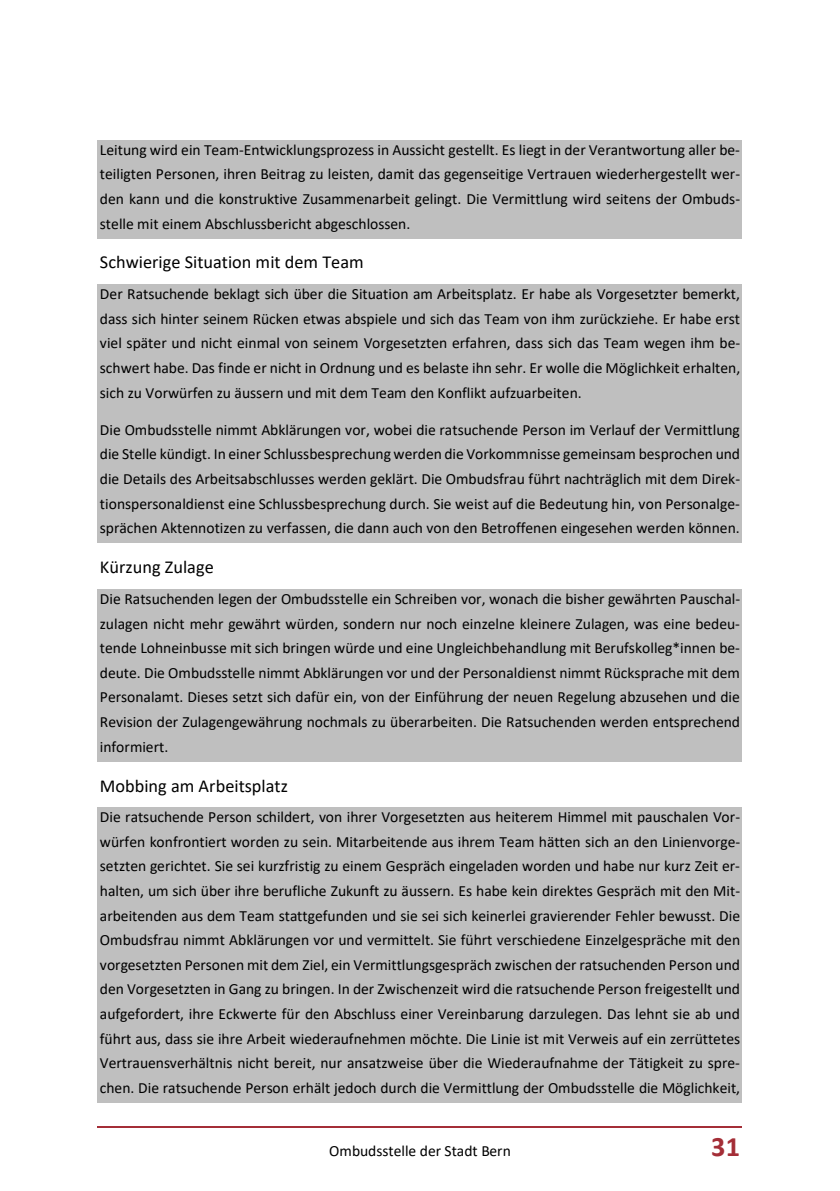
<style>
.page{position:relative;width:840px;height:1191px;background:#fff}
.page>*{position:absolute;margin:0;border:0;box-sizing:border-box;transform-origin:0 0}
.t1{font:700 28.2px "Calibri";color:#a42e37}
.t2{font:18.2px "Calibri";color:#000}
.t3{font:15.6px/24.6px "Calibri";color:#000;text-align:justify}
</style>
<div class="page">
<hr style="left:98px;top:1126px;width:643px;height:1px;background:#a42e37">
<div style="left:98px;top:140px;width:643px;height:25px;background:#bfbfbf"></div>
<div style="left:98px;top:165px;width:643px;height:24px;background:#bfbfbf"></div>
<div style="left:98px;top:189px;width:643px;height:25px;background:#bfbfbf"></div>
<div style="left:98px;top:214px;width:643px;height:24px;background:#bfbfbf"></div>
<div style="left:98px;top:284px;width:643px;height:25px;background:#bfbfbf"></div>
<div style="left:98px;top:309px;width:643px;height:24px;background:#bfbfbf"></div>
<div style="left:98px;top:333px;width:643px;height:25px;background:#bfbfbf"></div>
<div style="left:98px;top:358px;width:643px;height:25px;background:#bfbfbf"></div>
<div style="left:98px;top:383px;width:643px;height:37px;background:#bfbfbf"></div>
<div style="left:98px;top:420px;width:643px;height:25px;background:#bfbfbf"></div>
<div style="left:98px;top:445px;width:643px;height:24px;background:#bfbfbf"></div>
<div style="left:98px;top:469px;width:643px;height:25px;background:#bfbfbf"></div>
<div style="left:98px;top:494px;width:643px;height:24px;background:#bfbfbf"></div>
<div style="left:98px;top:518px;width:643px;height:25px;background:#bfbfbf"></div>
<div style="left:98px;top:589px;width:643px;height:25px;background:#bfbfbf"></div>
<div style="left:98px;top:614px;width:643px;height:24px;background:#bfbfbf"></div>
<div style="left:98px;top:638px;width:643px;height:25px;background:#bfbfbf"></div>
<div style="left:98px;top:663px;width:643px;height:24px;background:#bfbfbf"></div>
<div style="left:98px;top:687px;width:643px;height:25px;background:#bfbfbf"></div>
<div style="left:98px;top:712px;width:643px;height:25px;background:#bfbfbf"></div>
<div style="left:98px;top:737px;width:643px;height:24px;background:#bfbfbf"></div>
<div style="left:98px;top:807px;width:643px;height:25px;background:#bfbfbf"></div>
<div style="left:98px;top:832px;width:643px;height:24px;background:#bfbfbf"></div>
<div style="left:98px;top:856px;width:643px;height:25px;background:#bfbfbf"></div>
<div style="left:98px;top:881px;width:643px;height:25px;background:#bfbfbf"></div>
<div style="left:98px;top:906px;width:643px;height:24px;background:#bfbfbf"></div>
<div style="left:98px;top:930px;width:643px;height:25px;background:#bfbfbf"></div>
<div style="left:98px;top:955px;width:643px;height:24px;background:#bfbfbf"></div>
<div style="left:98px;top:979px;width:643px;height:25px;background:#bfbfbf"></div>
<div style="left:98px;top:1004px;width:643px;height:25px;background:#bfbfbf"></div>
<div style="left:98px;top:1029px;width:643px;height:24px;background:#bfbfbf"></div>
<div style="left:98px;top:1053px;width:643px;height:25px;background:#bfbfbf"></div>
<div style="left:98px;top:1078px;width:643px;height:24px;background:#bfbfbf"></div>
<p class="t3" style="left:100px;top:137px;width:641px">Leitung wird ein Team-Entwicklungsprozess in Aussicht gestellt. Es liegt in der Verantwortung aller be&shy;teiligten Personen, ihren Beitrag zu leisten, damit das gegenseitige Vertrauen wiederhergestellt wer&shy;den kann und die konstruktive Zusammenarbeit gelingt. Die Vermittlung wird seitens der Ombuds&shy;stelle mit einem Abschlussbericht abgeschlossen.</p>
<p class="t2" style="left:100px;top:250px;width:265px">Schwierige Situation mit dem Team</p>
<p class="t3" style="left:100px;top:281px;width:641px">Der Ratsuchende beklagt sich über die Situation am Arbeitsplatz. Er habe als Vorgesetzter bemerkt, dass sich hinter seinem Rücken etwas abspiele und sich das Team von ihm zurückziehe. Er habe erst viel später und nicht einmal von seinem Vorgesetzten erfahren, dass sich das Team wegen ihm be&shy;schwert habe. Das finde er nicht in Ordnung und es belaste ihn sehr. Er wolle die Möglichkeit erhalten, sich zu Vorwürfen zu äussern und mit dem Team den Konflikt aufzuarbeiten.</p>
<p class="t3" style="left:100px;top:417px;width:641px">Die Ombudsstelle nimmt Abklärungen vor, wobei die ratsuchende Person im Verlauf der Vermittlung die Stelle kündigt. In einer Schlussbesprechung werden die Vorkommnisse gemeinsam besprochen und die Details des Arbeitsabschlusses werden geklärt. Die Ombudsfrau führt nachträglich mit dem Direk&shy;tionspersonaldienst eine Schlussbesprechung durch. Sie weist auf die Bedeutung hin, von Personalge&shy;sprächen Aktennotizen zu verfassen, die dann auch von den Betroffenen eingesehen werden können.</p>
<p class="t2" style="left:100px;top:554px;width:115px">Kürzung Zulage</p>
<p class="t3" style="left:100px;top:586px;width:641px">Die Ratsuchenden legen der Ombudsstelle ein Schreiben vor, wonach die bisher gewährten Pauschal&shy;zulagen nicht mehr gewährt würden, sondern nur noch einzelne kleinere Zulagen, was eine bedeu&shy;tende Lohneinbusse mit sich bringen würde und eine Ungleichbehandlung mit Berufskolleg*innen be&shy;deute. Die Ombudsstelle nimmt Abklärungen vor und der Personaldienst nimmt Rücksprache mit dem Personalamt. Dieses setzt sich dafür ein, von der Einführung der neuen Regelung abzusehen und die Revision der Zulagengewährung nochmals zu überarbeiten. Die Ratsuchenden werden entsprechend informiert.</p>
<p class="t2" style="left:100px;top:773px;width:189px">Mobbing am Arbeitsplatz</p>
<p class="t3" style="left:100px;top:804px;width:641px">Die ratsuchende Person schildert, von ihrer Vorgesetzten aus heiterem Himmel mit pauschalen Vor&shy;würfen konfrontiert worden zu sein. Mitarbeitende aus ihrem Team hätten sich an den Linienvorge&shy;setzten gerichtet. Sie sei kurzfristig zu einem Gespräch eingeladen worden und habe nur kurz Zeit er&shy;halten, um sich über ihre berufliche Zukunft zu äussern. Es habe kein direktes Gespräch mit den Mit&shy;arbeitenden aus dem Team stattgefunden und sie sei sich keinerlei gravierender Fehler bewusst. Die Ombudsfrau nimmt Abklärungen vor und vermittelt. Sie führt verschiedene Einzelgespräche mit den vorgesetzten Personen mit dem Ziel, ein Vermittlungsgespräch zwischen der ratsuchenden Person und den Vorgesetzten in Gang zu bringen. In der Zwischenzeit wird die ratsuchende Person freigestellt und aufgefordert, ihre Eckwerte für den Abschluss einer Vereinbarung darzulegen. Das lehnt sie ab und führt aus, dass sie ihre Arbeit wiederaufnehmen möchte. Die Linie ist mit Verweis auf ein zerrüttetes Vertrauensverhältnis nicht bereit, nur ansatzweise über die Wiederaufnahme der Tätigkeit zu spre&shy;chen. Die ratsuchende Person erhält jedoch durch die Vermittlung der Ombudsstelle die Möglichkeit,</p>
<p class="t3" style="left:329px;top:1138px;width:183px">Ombudsstelle der Stadt Bern</p>
<h1 class="t1" style="left:711px;top:1126px;width:30px">31</h1>
</div>
